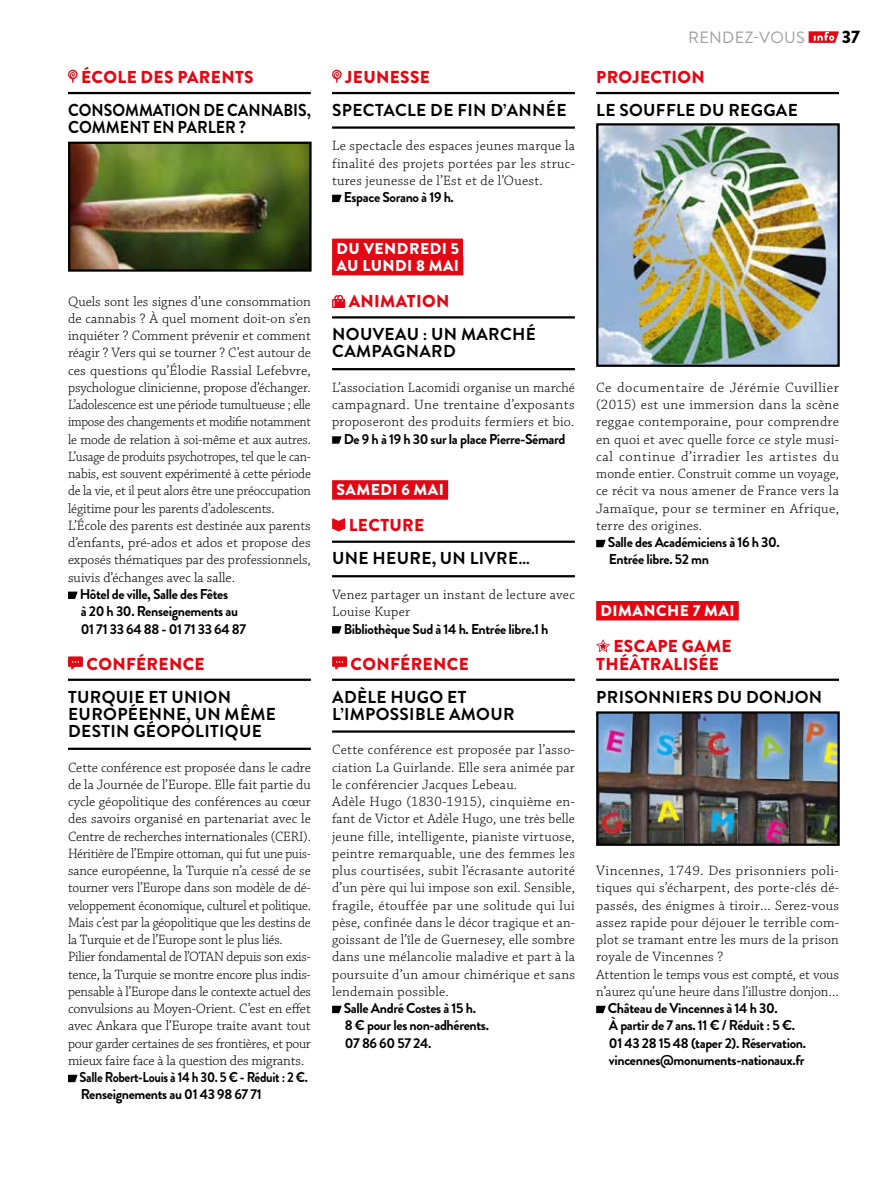
<style>
.page{position:relative;width:893px;height:1191px;background:#fff}
.page>*{position:absolute;margin:0;border:0;box-sizing:border-box;transform-origin:0 0}
.t1{font:900 18px "Brandon Grotesque";color:#000}
.RDV-TITRE{font:700 17.25px/17.2px "Brandon Grotesque";letter-spacing:.02em;color:#000}
.RDV_RUBRIQUE{font:900 17.25px/17.2px "Brandon Grotesque";letter-spacing:.02em;color:#e30613}
.RDV-TITRE-2{font:700 17.25px/17.2px "Brandon Grotesque";color:#000;scale:.92 1}
.t2{font:16.35px "Brandon Grotesque";letter-spacing:.02em;color:#9d9d9c}
.RDV_DATE_OK{font:900 15.75px "Brandon Grotesque";letter-spacing:.03em;color:#fff}
._00_TEXTE_COURANT{font:300 14.25px/17.2px "Chaparral Pro";letter-spacing:.005em;color:#000;text-align:justify}
._00_TEXTE_COURANT-2{font:300 14.25px/17.2px "Chaparral Pro";letter-spacing:.005em;color:#000;text-align:justify;scale:.94 1}
._00_INFOS{font:700 14.25px/17.2px "Brandon Grotesque";letter-spacing:-.025em;color:#000}
._00_INFOS-2{font:700 14.25px/17.2px "Brandon Grotesque";letter-spacing:-.025em;color:#000;scale:.91 1}
</style>
<div class="page">
<svg style="left:809px;top:31px;width:30px;height:12px"></svg>
<hr style="left:68px;top:92px;width:243px;height:2px;background:#000">
<hr style="left:68px;top:678px;width:243px;height:3px;background:#000">
<hr style="left:68px;top:747px;width:243px;height:3px;background:#000">
<svg style="left:68px;top:70px;width:10px;height:13px"></svg>
<img style="left:71px;top:145px;width:238px;height:124px">
<div style="left:68px;top:142px;width:244px;height:130px;border:2px solid #000"></div>
<svg style="left:68px;top:591px;width:10px;height:8px"></svg>
<svg style="left:68px;top:656px;width:15px;height:13px"></svg>
<svg style="left:68px;top:1074px;width:10px;height:8px"></svg>
<hr style="left:332px;top:92px;width:243px;height:2px;background:#000">
<hr style="left:332px;top:126px;width:243px;height:3px;background:#000">
<div style="left:332px;top:239px;width:131px;height:19px;background:#e30613"></div>
<div style="left:332px;top:256px;width:131px;height:19px;background:#e30613"></div>
<hr style="left:332px;top:316px;width:243px;height:2px;background:#000">
<hr style="left:332px;top:368px;width:243px;height:2px;background:#000">
<div style="left:332px;top:480px;width:116px;height:20px;background:#e30613"></div>
<hr style="left:332px;top:540px;width:243px;height:3px;background:#000">
<hr style="left:332px;top:575px;width:243px;height:2px;background:#000">
<hr style="left:332px;top:678px;width:243px;height:3px;background:#000">
<hr style="left:332px;top:730px;width:243px;height:2px;background:#000">
<svg style="left:332px;top:70px;width:10px;height:13px"></svg>
<svg style="left:332px;top:195px;width:10px;height:7px"></svg>
<svg style="left:332px;top:295px;width:13px;height:13px"></svg>
<svg style="left:332px;top:436px;width:10px;height:8px"></svg>
<svg style="left:332px;top:518px;width:13px;height:13px"></svg>
<svg style="left:332px;top:626px;width:10px;height:7px"></svg>
<svg style="left:332px;top:656px;width:15px;height:13px"></svg>
<svg style="left:332px;top:1005px;width:10px;height:8px"></svg>
<hr style="left:596px;top:92px;width:243px;height:2px;background:#000">
<div style="left:596px;top:601px;width:143px;height:19px;background:#e30613"></div>
<hr style="left:596px;top:678px;width:243px;height:3px;background:#000">
<img style="left:599px;top:126px;width:238px;height:238px">
<div style="left:596px;top:123px;width:244px;height:244px;border:2px solid #000"></div>
<svg style="left:596px;top:540px;width:10px;height:7px"></svg>
<svg style="left:596px;top:639px;width:14px;height:13px"></svg>
<img style="left:599px;top:714px;width:238px;height:129px">
<div style="left:596px;top:711px;width:244px;height:135px;border:2px solid #000"></div>
<svg style="left:596px;top:1005px;width:10px;height:8px"></svg>
<p class="RDV_RUBRIQUE" style="left:81px;top:68px;width:174px">ÉCOLE DES PARENTS</p>
<p class="RDV-TITRE-2" style="left:68px;top:101px;width:265px">CONSOMMATION DE CANNABIS,<br>COMMENT EN PARLER ?</p>
<p class="_00_TEXTE_COURANT" style="left:68px;top:293px;width:244px">Quels sont les signes d’une consommation de cannabis ? À quel moment doit-on s’en inquiéter ? Comment prévenir et comment réagir ? Vers qui se tourner ? C’est autour de ces questions qu’Élodie Rassial Lefebvre, psychologue clinicienne, propose d’échanger.</p>
<p class="_00_TEXTE_COURANT-2" style="left:68px;top:397px;width:260px">L’adolescence est une période tumultueuse ; elle impose des changements et modifie notamment le mode de relation à soi-même et aux autres.<br>L’usage de produits psychotropes, tel que le can&shy;nabis, est souvent expérimenté à cette période de la vie, et il peut alors être une préoccupation légitime pour les parents d’adolescents.</p>
<p class="_00_TEXTE_COURANT" style="left:68px;top:517px;width:244px">L’École des parents est destinée aux parents d’enfants, pré-ados et ados et propose des exposés thématiques par des professionnels, suivis d’échanges avec la salle.</p>
<p class="_00_INFOS" style="left:80px;top:585px;width:168px">Hôtel de ville, Salle des Fêtes<br>à 20 h 30. Renseignements au<br>01 71 33 64 88 - 01 71 33 64 87</p>
<p class="RDV_RUBRIQUE" style="left:87px;top:655px;width:120px">CONFÉRENCE</p>
<p class="RDV-TITRE" style="left:68px;top:688px;width:209px">TURQUIE ET UNION<br>EUROPÉENNE, UN MÊME<br>DESTIN GÉOPOLITIQUE</p>
<p class="_00_TEXTE_COURANT" style="left:68px;top:759px;width:244px">Cette conférence est proposée dans le cadre de la Journée de l’Europe. Elle fait partie du cycle géopolitique des conférences au cœur des savoirs organisé en partenariat avec le Centre de recherches internationales (CERI).</p>
<p class="_00_TEXTE_COURANT-2" style="left:68px;top:845px;width:260px">Héritière de l’Empire ottoman, qui fut une puis&shy;sance européenne, la Turquie n’a cessé de se tourner vers l’Europe dans son modèle de dé&shy;veloppement économique, culturel et politique.<br>Mais c’est par la géopolitique que les destins de la Turquie et de l’Europe sont le plus liés.</p>
<p class="_00_TEXTE_COURANT" style="left:68px;top:949px;width:244px">Pilier fondamental de l’OTAN depuis son exis&shy;tence, la Turquie se montre encore plus indis&shy;pensable à l’Europe dans le contexte actuel des convulsions au Moyen-Orient. C’est en effet avec Ankara que l’Europe traite avant tout pour garder certaines de ses frontières, et pour mieux faire face à la question des migrants.</p>
<p class="_00_INFOS-2" style="left:80px;top:1068px;width:252px">Salle Robert-Louis à 14 h 30. 5 € - Réduit : 2 €.<br>Renseignements au 01 43 98 67 71</p>
<p class="RDV_RUBRIQUE" style="left:345px;top:68px;width:86px">JEUNESSE</p>
<p class="RDV-TITRE" style="left:332px;top:101px;width:236px">SPECTACLE DE FIN D’ANNÉE</p>
<p class="_00_TEXTE_COURANT" style="left:332px;top:138px;width:244px">Le spectacle des espaces jeunes marque la finalité des projets portées par les struc&shy;tures jeunesse de l’Est et de l’Ouest.</p>
<p class="_00_INFOS" style="left:344px;top:189px;width:112px">Espace Sorano à 19 h.</p>
<p class="RDV_DATE_OK" style="left:336px;top:237px;width:124px">DU VENDREDI 5</p>
<p class="RDV_DATE_OK" style="left:336px;top:254px;width:124px">AU LUNDI 8 MAI</p>
<p class="RDV_RUBRIQUE" style="left:349px;top:293px;width:102px">ANIMATION</p>
<p class="RDV-TITRE" style="left:332px;top:326px;width:205px">NOUVEAU : UN MARCHÉ<br>CAMPAGNARD</p>
<p class="_00_TEXTE_COURANT" style="left:332px;top:379px;width:244px">L’association Lacomidi organise un marché campagnard. Une trentaine d’exposants proposeront des produits fermiers et bio.</p>
<p class="_00_INFOS" style="left:344px;top:430px;width:223px">De 9 h à 19 h 30 sur la place Pierre-Sémard</p>
<p class="RDV_DATE_OK" style="left:336px;top:479px;width:109px">SAMEDI 6 MAI</p>
<p class="RDV_RUBRIQUE" style="left:349px;top:517px;width:77px">LECTURE</p>
<p class="RDV-TITRE" style="left:332px;top:550px;width:199px">UNE HEURE, UN LIVRE…</p>
<p class="_00_TEXTE_COURANT" style="left:332px;top:586px;width:244px">Venez partager un instant de lecture avec<br>Louise Kuper</p>
<p class="_00_INFOS" style="left:344px;top:620px;width:206px">Bibliothèque Sud à 14 h. Entrée libre.1 h</p>
<p class="RDV_RUBRIQUE" style="left:351px;top:655px;width:120px">CONFÉRENCE</p>
<p class="RDV-TITRE" style="left:332px;top:688px;width:184px">ADÈLE HUGO ET<br>L’IMPOSSIBLE AMOUR</p>
<p class="_00_TEXTE_COURANT" style="left:332px;top:742px;width:244px">Cette conférence est proposée par l’asso&shy;ciation La Guirlande. Elle sera animée par le conférencier Jacques Lebeau.</p>
<p class="_00_TEXTE_COURANT" style="left:332px;top:793px;width:244px">Adèle Hugo (1830-1915), cinquième en&shy;fant de Victor et Adèle Hugo, une très belle jeune fille, intelligente, pianiste virtuose, peintre remarquable, une des femmes les plus courtisées, subit l’écrasante autorité d’un père qui lui impose son exil. Sensible, fragile, étouffée par une solitude qui lui pèse, confinée dans le décor tragique et an&shy;goissant de l’île de Guernesey, elle sombre dans une mélancolie maladive et part à la poursuite d’un amour chimérique et sans lendemain possible.</p>
<p class="_00_INFOS" style="left:344px;top:999px;width:147px">Salle André Costes à 15 h.<br>8 € pour les non-adhérents.<br>07 86 60 57 24.</p>
<p class="t2" style="left:688px;top:26px;width:118px">RENDEZ-VOUS</p>
<p class="RDV_RUBRIQUE" style="left:596px;top:68px;width:110px">PROJECTION</p>
<p class="RDV-TITRE" style="left:596px;top:101px;width:203px">LE SOUFFLE DU REGGAE</p>
<p class="t1" style="left:842px;top:24px;width:20px">37</p>
<p class="_00_TEXTE_COURANT" style="left:596px;top:379px;width:244px">Ce documentaire de Jérémie Cuvillier (2015) est une immersion dans la scène reggae contemporaine, pour comprendre en quoi et avec quelle force ce style musi&shy;cal continue d’irradier les artistes du monde entier. Construit comme un voyage, ce récit va nous amener de France vers la Jamaïque, pour se terminer en Afrique, terre des origines.</p>
<p class="_00_INFOS" style="left:608px;top:534px;width:173px">Salle des Académiciens à 16 h 30.<br>Entrée libre. 52 mn</p>
<p class="RDV_DATE_OK" style="left:600px;top:599px;width:136px">DIMANCHE 7 MAI</p>
<p class="RDV_RUBRIQUE" style="left:596px;top:638px;width:137px;text-indent:17px">ESCAPE GAME<br>THÉÂTRALISÉE</p>
<p class="RDV-TITRE" style="left:596px;top:688px;width:227px">PRISONNIERS DU DONJON</p>
<p class="_00_TEXTE_COURANT" style="left:596px;top:862px;width:244px">Vincennes, 1749. Des prisonniers poli&shy;tiques qui s’écharpent, des porte-clés dé&shy;passés, des énigmes à tiroir… Serez-vous assez rapide pour déjouer le terrible com&shy;plot se tramant entre les murs de la prison royale de Vincennes ?</p>
<p class="_00_TEXTE_COURANT" style="left:596px;top:966px;width:244px">Attention le temps vous est compté, et vous n’aurez qu’une heure dans l’illustre donjon…</p>
<p class="_00_INFOS" style="left:608px;top:999px;width:200px">Château de Vincennes à 14 h 30.<br>À partir de 7 ans. 11 € / Réduit : 5 €.<br>01 43 28 15 48 (taper 2). Réservation. vincennes@monuments-nationaux.fr</p>
</div>
